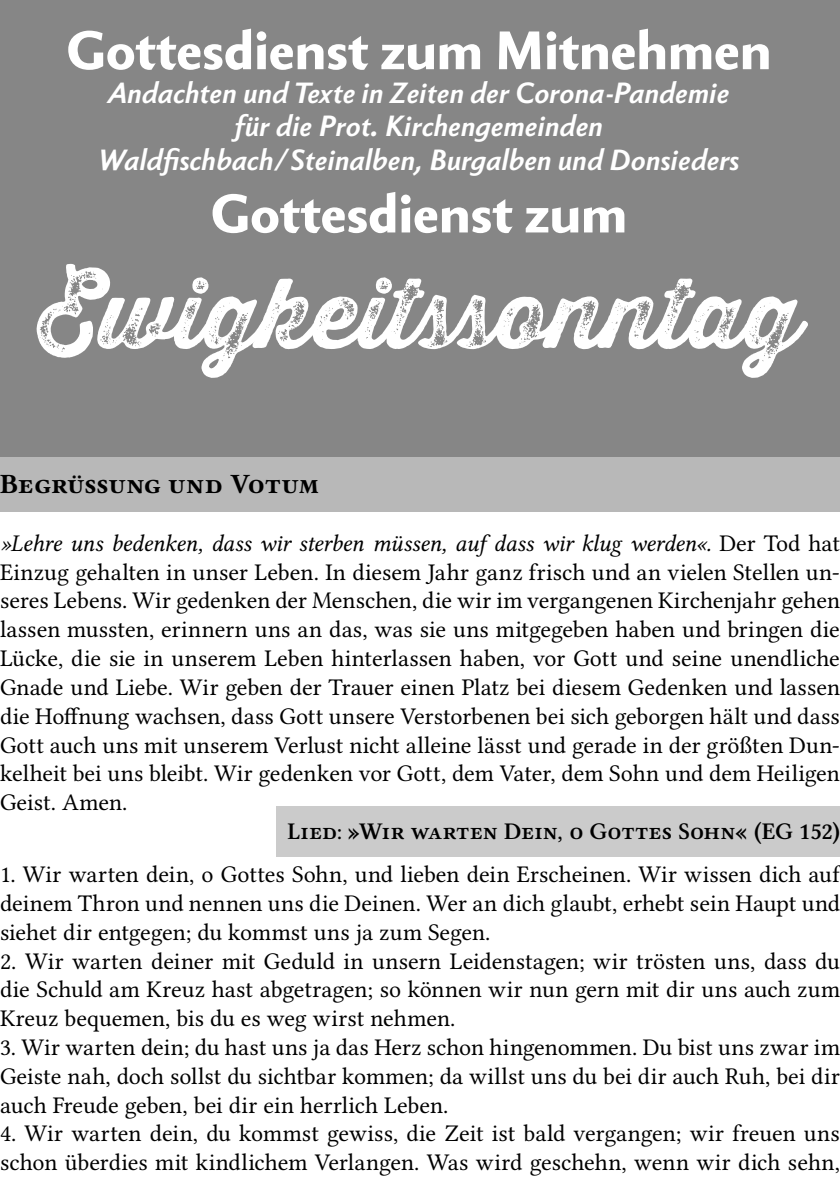
<style>
.page{position:relative;width:840px;height:1191px;background:#fff}
.page>*{position:absolute;margin:0;border:0;box-sizing:border-box;transform-origin:0 0}
.t1{font:96px "Thirsty Rough Bol Thr";color:#fff}
.t2{font:800 52px "Berling Nova Sans Pro";color:#fff}
.t3{font:italic 700 28px/33.6px "Berling Nova Sans Pro";color:#fff;text-align:center}
.Überschriften{font:700 28px "Libertinus Serif";letter-spacing:.005em;color:#000}
.t4{font:24px/28.8px "Libertinus Serif";color:#000;text-align:justify}
.Unterüberschriften{font:600 24px "Libertinus Serif";letter-spacing:-.005em;color:#000}
.s1{font-style:italic}
</style>
<div class="page">
<div style="left:0;top:0;width:839px;height:457px;background:#868686"></div>
<div style="left:0;top:457px;width:839px;height:54px;background:#b8b8b8"></div>
<div style="left:276px;top:806px;width:563px;height:50px;background:#cbcbcb"></div>
<h2 class="t2" style="left:66px;top:13px;width:706px">Gottesdienst zum Mitnehmen</h2>
<p class="t3" style="left:98px;top:74px;width:642px">Andachten und Texte in Zeiten der Corona-Pandemie für die Prot. Kirchengemeinden<br>Waldfischbach/Steinalben, Burgalben und Donsieders</p>
<h2 class="t2" style="left:211px;top:176px;width:418px">Gottesdienst zum</h2>
<h1 class="t1" style="left:37px;top:241px;width:765px">Ewigkeitssonntag</h1>
<p class="Überschriften" style="left:0;top:465px;width:320px">Begrüssung und Votum</p>
<p class="t4" style="left:0;top:528px;width:841px"><span class="s1">»Lehre uns bedenken, dass wir sterben müssen, auf dass wir klug werden«.</span> Der Tod hat Einzug gehalten in unser Leben. In diesem Jahr ganz frisch und an vielen Stellen un&shy;seres Lebens. Wir gedenken der Menschen, die wir im vergangenen Kirchenjahr gehen lassen mussten, erinnern uns an das, was sie uns mitgegeben haben und bringen die Lücke, die sie in unserem Leben hinterlassen haben, vor Gott und seine unendliche Gnade und Liebe. Wir geben der Trauer einen Platz bei diesem Gedenken und lassen die Hoffnung wachsen, dass Gott unsere Verstorbenen bei sich geborgen hält und dass Gott auch uns mit unserem Verlust nicht alleine lässt und gerade in der größten Dun&shy;kelheit bei uns bleibt. Wir gedenken vor Gott, dem Vater, dem Sohn und dem Heiligen Geist. Amen.</p>
<p class="Unterüberschriften" style="left:287px;top:817px;width:553px">Lied: »Wir warten Dein, o Gottes Sohn« (EG 152)</p>
<p class="t4" style="left:0;top:859px;width:841px">1. Wir warten dein, o Gottes Sohn, und lieben dein Erscheinen. Wir wissen dich auf deinem Thron und nennen uns die Deinen. Wer an dich glaubt, erhebt sein Haupt und siehet dir entgegen; du kommst uns ja zum Segen.</p>
<p class="t4" style="left:0;top:946px;width:841px">2. Wir warten deiner mit Geduld in unsern Leidenstagen; wir trösten uns, dass du die Schuld am Kreuz hast abgetragen; so können wir nun gern mit dir uns auch zum Kreuz bequemen, bis du es weg wirst nehmen.</p>
<p class="t4" style="left:0;top:1032px;width:841px">3. Wir warten dein; du hast uns ja das Herz schon hingenommen. Du bist uns zwar im Geiste nah, doch sollst du sichtbar kommen; da willst uns du bei dir auch Ruh, bei dir auch Freude geben, bei dir ein herrlich Leben.</p>
<p class="t4" style="left:0;top:1119px;width:841px">4. Wir warten dein, du kommst gewiss, die Zeit ist bald vergangen; wir freuen uns schon überdies mit kindlichem Verlangen. Was wird geschehn, wenn wir dich sehn,</p>
</div>
